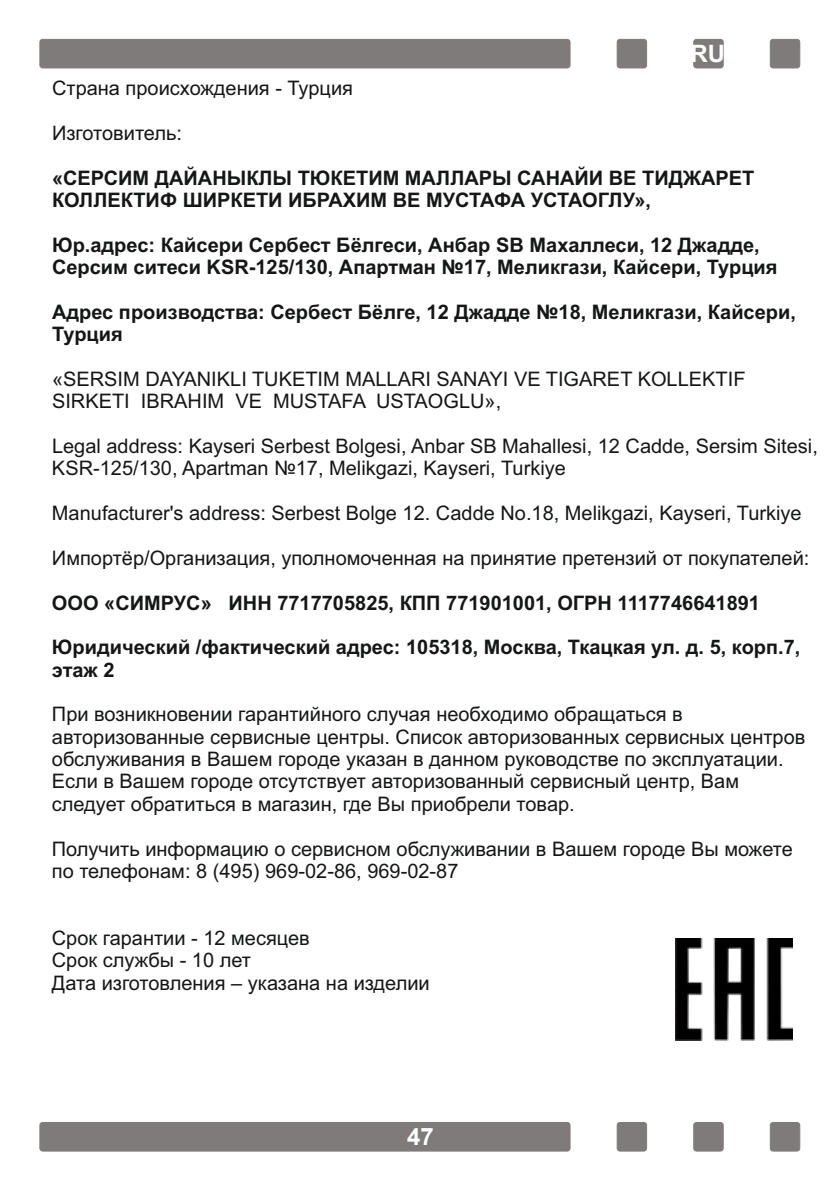
<style>
.page{position:relative;width:838px;height:1191px;background:#fff}
.page>*{position:absolute;margin:0;border:0;box-sizing:border-box;transform-origin:0 0}
.t1{font:700 24px "Arial";color:#fff}
.t2{font:700 24px "Arial";color:#fff}
.t3{font:20px/22.4px "Arial";color:#151616}
.t4{font:700 20px/22.4px "Arial";color:#151616}
.s1{font-style:inherit}
</style>
<div class="page">
<div style="left:40px;top:39px;width:530px;height:29px;background:#7f7b7a;border-radius:3px"></div>
<div style="left:40px;top:39px;width:530px;height:29px;border:1px solid #7f7b7a;border-radius:3px"></div>
<div style="left:770px;top:39px;width:30px;height:29px;background:#7f7b7a;border-radius:3px"></div>
<div style="left:770px;top:39px;width:30px;height:29px;border:1px solid #7f7b7a;border-radius:3px"></div>
<div style="left:617px;top:39px;width:30px;height:29px;background:#7f7b7a;border-radius:3px"></div>
<div style="left:617px;top:39px;width:30px;height:29px;border:1px solid #7f7b7a;border-radius:3px"></div>
<div style="left:694px;top:39px;width:29px;height:29px;background:#7f7b7a;border-radius:3px"></div>
<div style="left:694px;top:39px;width:29px;height:29px;border:1px solid #7f7b7a;border-radius:3px"></div>
<div style="left:40px;top:1122px;width:530px;height:28px;background:#7f7b7a;border-radius:3px"></div>
<div style="left:40px;top:1121px;width:530px;height:29px;border:1px solid #7f7b7a;border-radius:3px"></div>
<div style="left:770px;top:1122px;width:30px;height:28px;background:#7f7b7a;border-radius:3px"></div>
<div style="left:770px;top:1121px;width:30px;height:29px;border:1px solid #7f7b7a;border-radius:3px"></div>
<div style="left:617px;top:1122px;width:30px;height:28px;background:#7f7b7a;border-radius:3px"></div>
<div style="left:617px;top:1121px;width:30px;height:29px;border:1px solid #7f7b7a;border-radius:3px"></div>
<div style="left:694px;top:1122px;width:29px;height:28px;background:#7f7b7a;border-radius:3px"></div>
<div style="left:694px;top:1121px;width:29px;height:29px;border:1px solid #7f7b7a;border-radius:3px"></div>
<img style="left:675px;top:938px;width:117px;height:102px">
<p class="t2" style="left:690px;top:45px;width:36px">RU</p>
<p class="t3" style="left:52px;top:79px;width:302px">Страна происхождения - Турция</p>
<p class="t3" style="left:52px;top:123px;width:132px">Изготовитель:</p>
<p class="t4" style="left:52px;top:168px;width:704px">«СЕРСИМ ДАЙАНЫКЛЫ ТЮКЕТИМ МАЛЛАРЫ САНАЙИ ВЕ ТИДЖАРЕТ<br>КОЛЛЕКТИФ ШИРКЕТИ ИБРАХИМ ВЕ МУСТАФА УСТАОГЛУ»,</p>
<p class="t4" style="left:52px;top:235px;width:727px">Юр.адрес: Кайсери Сербест Бёлгеси, Анбар SB Махаллеси, 12 Джадде,<br>Серсим ситеси KSR-125/130, Апартман №17, Меликгази, Кайсери, Турция</p>
<p class="t4" style="left:52px;top:302px;width:745px">Адрес производства: Сербест Бёлге, 12 Джадде №18, Меликгази, Кайсери,<br>Турция</p>
<p class="t3" style="left:52px;top:369px;width:695px">«SERSIM DAYANIKLI TUKETIM MALLARI SANAYI VE TIGARET KOLLEKTIF<br>SIRKETI IBRAHIM VE MUSTAFA USTAOGLU»,</p>
<p class="t3" style="left:52px;top:436px;width:767px">Legal address: Kayseri Serbest Bolgesi, Anbar SB Mahallesi, 12 Cadde, Sersim Sitesi,<br>KSR-125/130, Apartman №17, Melikgazi, Kayseri, Turkiye</p>
<p class="t3" style="left:52px;top:503px;width:751px">Manufacturer's address: Serbest Bolge 12. Cadde No.18, Melikgazi, Kayseri, Turkiye</p>
<p class="t3" style="left:52px;top:548px;width:759px">Импортёр/Организация, уполномоченная на принятие претензий от покупателей:</p>
<p class="t4" style="left:52px;top:593px;width:710px">ООО «СИМРУС» ИНН 7717705825, КПП 771901001, ОГРН 1117746641891</p>
<p class="t4" style="left:52px;top:637px;width:750px">Юридический /фактический адрес: <span class="s1">1</span>05318, Москва, Ткацкая ул. д. 5, корп.7, этаж 2</p>
<p class="t3" style="left:52px;top:704px;width:755px">При возникновении гарантийного случая необходимо обращаться в авторизованные сервисные центры. Список авторизованных сервисных центров обслуживания в Вашем городе указан в данном руководстве по эксплуатации.<br>Если в Вашем городе отсутствует авторизованный сервисный центр, Вам следует обратиться в магазин, где Вы приобрели товар.</p>
<p class="t3" style="left:52px;top:838px;width:743px">Получить информацию о сервисном обслуживании в Вашем городе Вы можете по телефонам: 8 (495) 969-02-86, 969-02-87</p>
<p class="t3" style="left:52px;top:928px;width:379px">Срок гарантии - 12 месяцев<br>Срок службы - <span class="s1">10</span> лет<br>Дата изготовления – указана на изделии</p>
<p class="t1" style="left:407px;top:1120px;width:28px">47</p>
</div>
